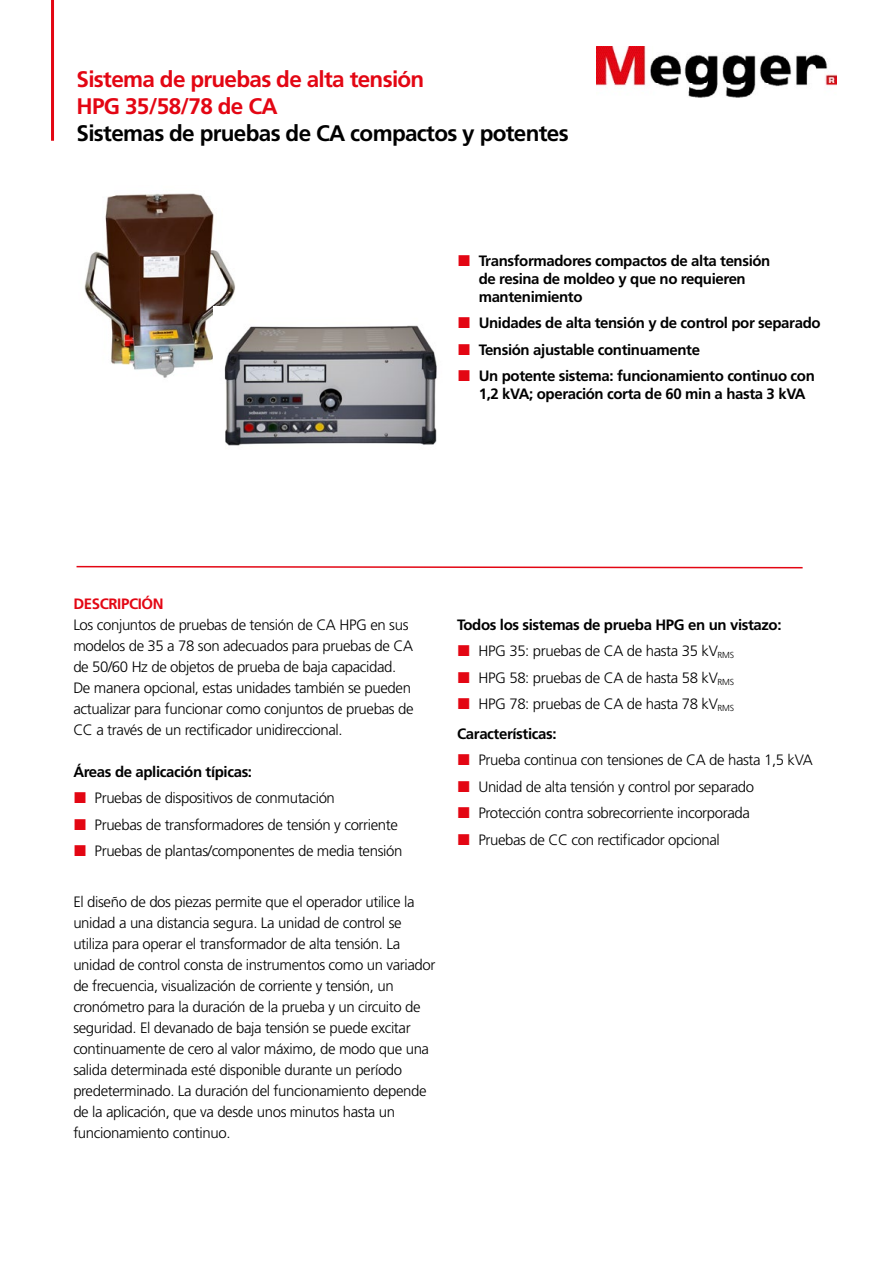
<style>
.page{position:relative;width:893px;height:1263px;background:#fff}
.page>*{position:absolute;margin:0;border:0;box-sizing:border-box;transform-origin:0 0}
.t1{font:700 22.5px/27px "Frutiger LT Pro";letter-spacing:-.03em;color:#e30613}
.t2{font:700 22.5px "Frutiger LT Pro";letter-spacing:-.03em;color:#000}
.t3{font:300 15px/21px "Frutiger LT Pro";letter-spacing:-.025em;color:#000}
.t4{font:700 15px/18px "Frutiger LT Pro";letter-spacing:-.025em;color:#000}
.t5{font:700 15px "Frutiger LT Pro";letter-spacing:-.025em;color:#e30613}
.s1{font-weight:700}
</style>
<div class="page">
<hr style="left:51px;top:0;width:3px;height:141px;background:#e30613">
<img style="left:596px;top:47px;width:240px;height:51px">
<svg style="left:76px;top:565px;width:727px;height:4px"></svg>
<img style="left:84px;top:193px;width:151px;height:185px">
<img style="left:214px;top:306px;width:223px;height:140px">
<h1 class="t1" style="left:77px;top:66px;width:349px">Sistema de pruebas de alta tensión<br>HPG 35/58/78 de CA</h1>
<h1 class="t2" style="left:77px;top:120px;width:494px">Sistemas de pruebas de CA compactos y potentes</h1>
<p class="t4" style="left:479px;top:251px;width:293px">Transformadores compactos de alta tensión de resina de moldeo y que no requieren mantenimiento</p>
<p class="t4" style="left:479px;top:310px;width:343px;line-height:26.5px">Unidades de alta tensión y de control por separado<br>Tensión ajustable continuamente<br>Un potente sistema: funcionamiento continuo con</p>
<p class="t4" style="left:479px;top:385px;width:328px">1,2 kVA; operación corta de 60 min a hasta 3 kVA</p>
<p class="t5" style="left:73px;top:595px;width:92px">DESCRIPCIÓN</p>
<p class="t3" style="left:73px;top:614px;width:342px">Los conjuntos de pruebas de tensión de CA HPG en sus modelos de 35 a 78 son adecuados para pruebas de CA de 50/60 Hz de objetos de prueba de baja capacidad.<br>De manera opcional, estas unidades también se pueden actualizar para funcionar como conjuntos de pruebas de CC a través de un rectificador unidireccional.</p>
<p class="t4" style="left:73px;top:762px;width:180px">Áreas de aplicación típicas:</p>
<p class="t3" style="left:95px;top:785px;width:309px;line-height:26.5px">Pruebas de dispositivos de conmutación<br>Pruebas de transformadores de tensión y corriente<br>Pruebas de plantas/componentes de media tensión</p>
<p class="t3" style="left:73px;top:891px;width:364px">El diseño de dos piezas permite que el operador utilice la unidad a una distancia segura. La unidad de control se utiliza para operar el transformador de alta tensión. La unidad de control consta de instrumentos como un variador de frecuencia, visualización de corriente y tensión, un cronómetro para la duración de la prueba y un circuito de seguridad. El devanado de baja tensión se puede excitar continuamente de cero al valor máximo, de modo que una salida determinada esté disponible durante un período predeterminado. La duración del funcionamiento depende de la aplicación, que va desde unos minutos hasta un funcionamiento continuo.</p>
<p class="t3" style="left:478px;top:611px;width:305px;line-height:26.5px;text-indent:-21px"><span class="s1">Todos los sistemas de prueba HPG en un vistazo:<br></span>HPG 35: pruebas de CA de hasta 35 kV<sub>RMS<br></sub>HPG 58: pruebas de CA de hasta 58 kV<sub>RMS<br></sub>HPG 78: pruebas de CA de hasta 78 kV<sub>RMS</sub></p>
<p class="t4" style="left:457px;top:724px;width:101px">Características:</p>
<p class="t3" style="left:478px;top:747px;width:336px;line-height:26.5px">Prueba continua con tensiones de CA de hasta 1,5 kVA Unidad de alta tensión y control por separado Protección contra sobrecorriente incorporada<br>Pruebas de CC con rectificador opcional</p>
</div>
